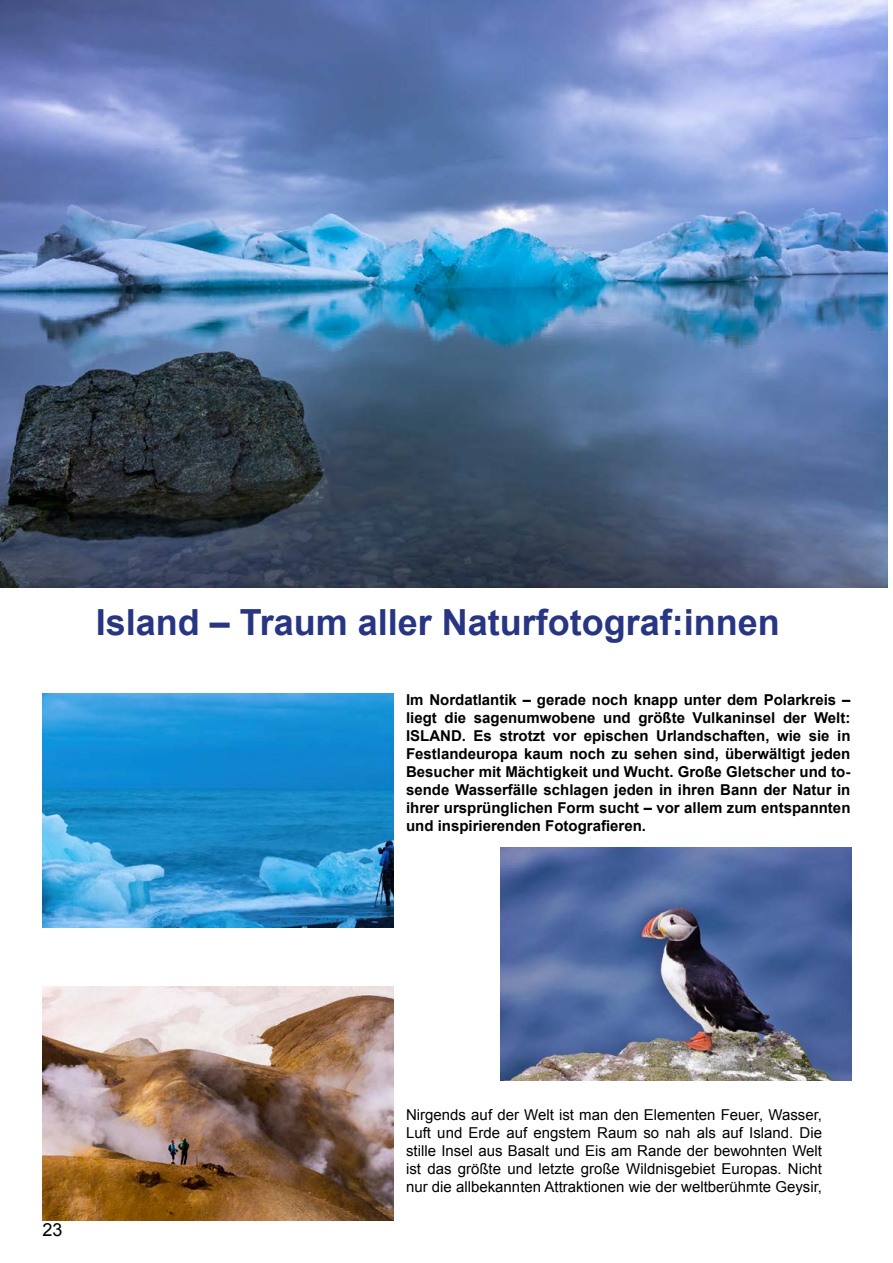
<style>
.page{position:relative;width:893px;height:1263px;background:#fff}
.page>*{position:absolute;margin:0;border:0;box-sizing:border-box;transform-origin:0 0}
.t1{font:700 36px "Arial";color:#283583}
.t2{font:18px "Arial";color:#000}
.t3{font:700 15px/18px "Arial";color:#000;text-align:justify}
.t4{font:15px/18px "Arial";color:#000;text-align:justify}
</style>
<div class="page">
<img style="left:0;top:0;width:887px;height:588px">
<img style="left:43px;top:694px;width:350px;height:234px">
<img style="left:43px;top:986px;width:350px;height:234px">
<img style="left:500px;top:847px;width:351px;height:234px">
<p class="t1" style="left:96px;top:598px;width:686px">Island – Traum aller Naturfotograf:innen</p>
<p class="t3" style="left:406px;top:691px;width:446px">Im Nordatlantik – gerade noch knapp unter dem Polarkreis – liegt die sagenumwobene und größte Vulkaninsel der Welt:<br>ISLAND. Es strotzt vor epischen Urlandschaften, wie sie in Festlandeuropa kaum noch zu sehen sind, überwältigt jeden Besucher mit Mächtigkeit und Wucht. Große Gletscher und to&shy;sende Wasserfälle schlagen jeden in ihren Bann der Natur in ihrer ursprünglichen Form sucht – vor allem zum entspannten und inspirierenden Fotografieren.</p>
<p class="t2" style="left:43px;top:1217px;width:22px">23</p>
<p class="t4" style="left:406px;top:1105px;width:417px">Nirgends auf der Welt ist man den Elementen Feuer, Wasser, Luft und Erde auf engstem Raum so nah als auf Island. Die stille Insel aus Basalt und Eis am Rande der bewohnten Welt ist das größte und letzte große Wildnisgebiet Europas. Nicht nur die allbekannten Attraktionen wie der weltberühmte Geysir,</p>
</div>
